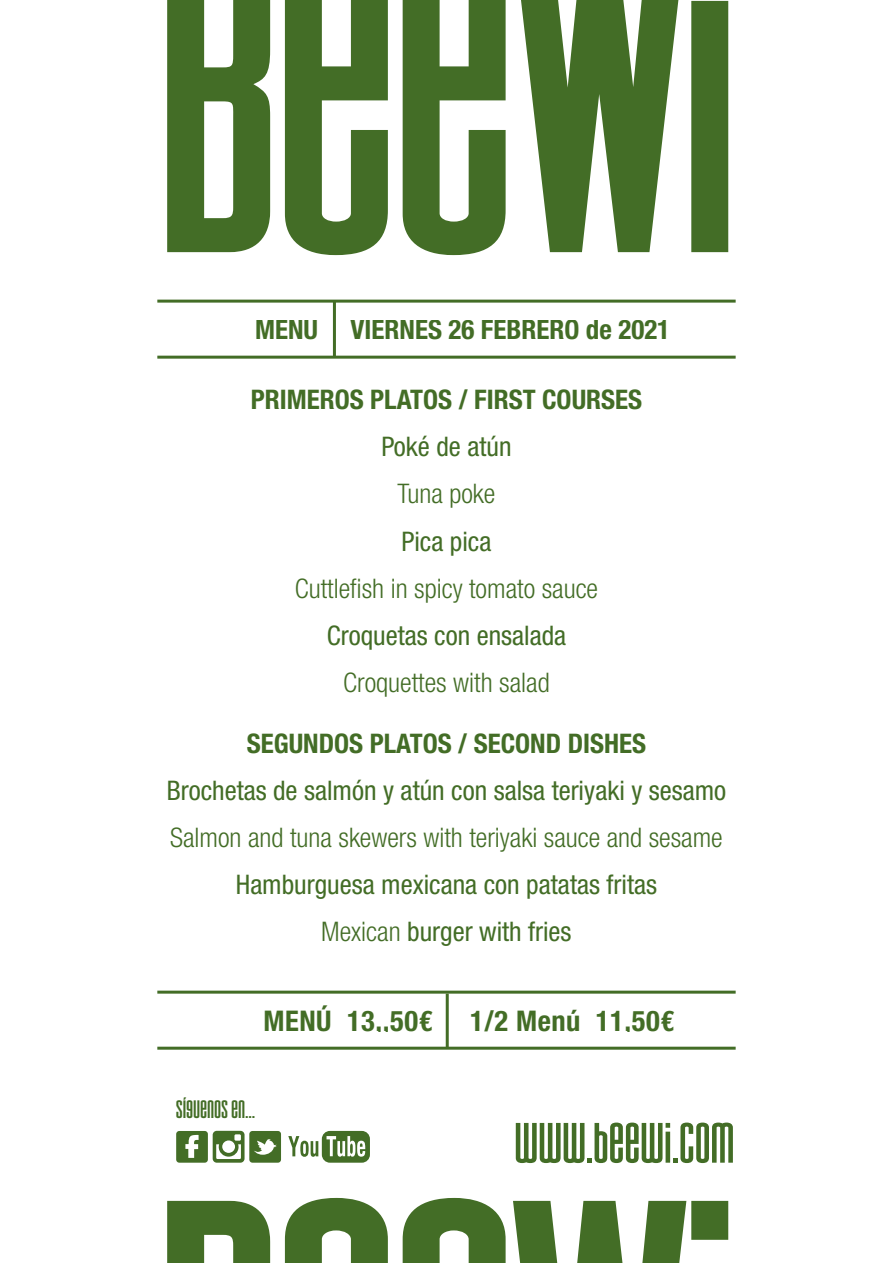
<style>
.page{position:relative;width:893px;height:1263px;background:#fff}
.page>*{position:absolute;margin:0;border:0;box-sizing:border-box;transform-origin:0 0}
.t1{font:60.9px "Los Alamos Pro Fat Man";letter-spacing:.02em;color:#436d26}
.t2{font:700 condensed 28.5px "Helvetica Neue LT Std";letter-spacing:.02em;color:#436d26}
.t3{font:condensed 27px/47.1px "Helvetica Neue LT Std";color:#436d26;text-align:center}
.t4{font:300 condensed 27px "Helvetica Neue LT Std";color:#436d26}
.t5{font:700 condensed 27px "Helvetica Neue LT Std";color:#436d26}
.t6{font:27px "Los Alamos Pro Fat Man";letter-spacing:.02em;color:#436d26}
.s1{font-weight:300}
</style>
<div class="page">
<svg style="left:167px;top:0;width:561px;height:255px;fill:#436d26"></svg>
<svg style="left:167px;top:1198px;width:561px;height:65px"></svg>
<svg style="left:288px;top:1131px;width:82px;height:32px"></svg>
<svg style="left:176px;top:1131px;width:105px;height:32px"></svg>
<hr style="left:157px;top:356px;width:579px;height:3px;background:#436d26">
<hr style="left:157px;top:1047px;width:579px;height:3px;background:#436d26">
<hr style="left:157px;top:300px;width:579px;height:3px;background:#436d26">
<hr style="left:157px;top:991px;width:579px;height:3px;background:#436d26">
<hr style="left:333px;top:302px;width:3px;height:55px;background:#436d26">
<hr style="left:446px;top:994px;width:3px;height:55px;background:#436d26">
<p class="t5" style="left:255px;top:313px;width:417px">MENÚ VIERNES 26 FEBRERO de 2021</p>
<p class="t5" style="left:251px;top:383px;width:393px">PRIMEROS PLATOS / FIRST COURSES</p>
<p class="t3" style="left:381px;top:423px;width:132px">Poké de atún</p>
<p class="t4" style="left:397px;top:478px;width:99px">Tuna poke</p>
<p class="t3" style="left:401px;top:517px;width:91px">Pica pica</p>
<p class="t4" style="left:295px;top:573px;width:305px">Cuttlefish in spicy tomato sauce</p>
<p class="t3" style="left:327px;top:611px;width:241px">Croquetas con ensalada</p>
<p class="t4" style="left:343px;top:667px;width:208px">Croquettes with salad</p>
<p class="t5" style="left:247px;top:727px;width:401px">SEGUNDOS PLATOS / SECOND DISHES</p>
<p class="t3" style="left:167px;top:766px;width:561px">Brochetas de salmón y atún con salsa teriyaki y sesamo</p>
<p class="t4" style="left:170px;top:822px;width:554px">Salmon and tuna skewers with teriyaki sauce and sesame</p>
<p class="t3" style="left:236px;top:861px;width:423px">Hamburguesa mexicana con patatas fritas<br><span class="s1">Mexican</span> burger with fries</p>
<p class="t2" style="left:263px;top:1004px;width:171px">MENÚ_13,,50€</p>
<p class="t2" style="left:470px;top:1004px;width:205px">1/2 Menú_11,50€</p>
<p class="t6" style="left:176px;top:1093px;width:80px">SÍGUENOS EN...</p>
<h1 class="t1" style="left:515px;top:1107px;width:220px">WWW.BEEWI.COM</h1>
</div>
